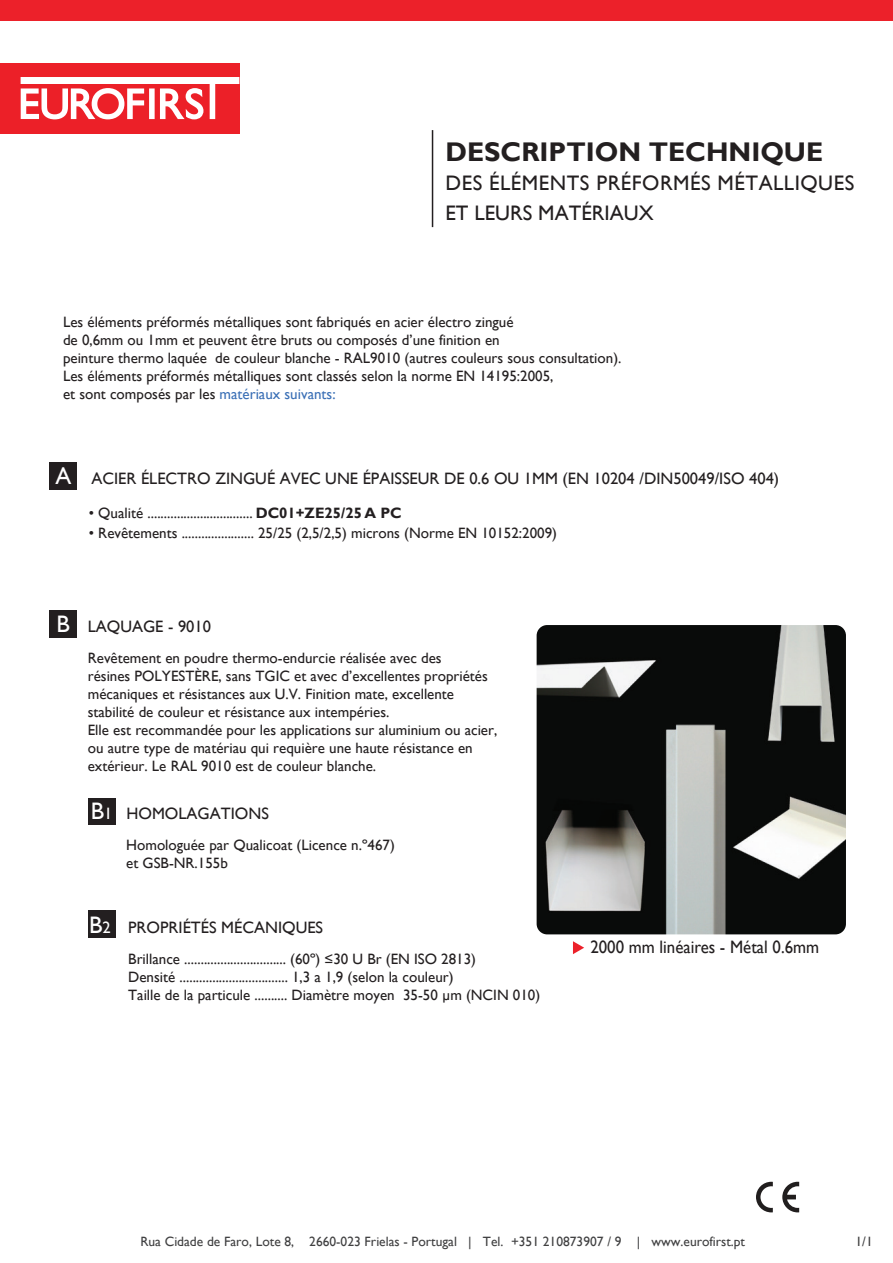
<style>
.page{position:relative;width:893px;height:1263px;background:#fff}
.page>*{position:absolute;margin:0;border:0;box-sizing:border-box;transform-origin:0 0}
.t1{font:700 27px "Gill Sans";color:#231f20}
.t2{font:23.85px "Gill Sans";color:#fff}
.t3{font:21px/29.4px "Gill Sans";letter-spacing:.025em;color:#231f20}
.t4{font:18px "Gill Sans";color:#231f20;scale:.94 1}
.t5{font:16.5px "Gill Sans";color:#231f20}
.t6{font:15px/18px "Gill Sans";color:#231f20}
.t7{font:13.5px "Gill Sans";color:#404041}
.t8{font:13.5px "Gill Sans";color:#3e3e3f}
.s1{color:#3b70b6}
.s2{font-size:23.85px;color:#fff}
.s3{font-weight:700}
.s4{font-size:16.5px}
</style>
<div class="page">
<div style="left:88px;top:910px;width:27px;height:28px;background:#231f20"></div>
<hr style="left:432px;top:130px;width:1px;height:97px;background:#231f20">
<div style="left:88px;top:798px;width:27px;height:26px;background:#231f20"></div>
<div style="left:49px;top:610px;width:28px;height:27px;background:#231f20"></div>
<svg style="left:756px;top:1182px;width:17px;height:30px"></svg>
<svg style="left:782px;top:1182px;width:17px;height:30px"></svg>
<div style="left:50px;top:462px;width:27px;height:28px;background:#231f20"></div>
<div style="left:0;top:63px;width:239px;height:71px;background:#ec2028"></div>
<svg style="left:21px;top:77px;width:218px;height:42px"></svg>
<div style="left:0;top:1px;width:893px;height:20px;background:#ec212a"></div>
<img style="left:537px;top:625px;width:309px;height:309px">
<svg style="left:573px;top:941px;width:11px;height:13px"></svg>
<h1 class="t1" style="left:445px;top:136px;width:379px">DESCRIPTION TECHNIQUE</h1>
<h3 class="t3" style="left:445px;top:169px;width:410px">DES ÉLÉMENTS PRÉFORMÉS MÉTALLIQUES<br>ET LEURS MATÉRIAUX</h3>
<p class="t6" style="left:63px;top:313px;width:560px">Les éléments préformés métalliques sont fabriqués en acier électro zingué<br>de 0,6mm ou 1mm et peuvent être bruts ou composés d’une finition en<br>peinture thermo laquée de couleur blanche - RAL9010 (autres couleurs sous consultation).<br>Les éléments préformés métalliques sont classés selon la norme EN 14195:2005,<br>et sont composés par les <span class="s1">matériaux suivants:</span></p>
<p class="t5" style="left:56px;top:469px;width:725px"><span class="s2">A</span> ACIER ÉLECTRO ZINGUÉ AVEC UNE ÉPAISSEUR DE 0.6 OU 1MM (EN 10204 /DIN50049/ISO 404)</p>
<p class="t6" style="left:89px;top:504px;width:315px">• Qualité ................................ <span class="s3">DC01+ZE25/25 A PC</span></p>
<p class="t6" style="left:89px;top:524px;width:470px">• Revêtements ...................... 25/25 (2,5/2,5) microns (Norme EN 10152:2009)</p>
<p class="t5" style="left:57px;top:617px;width:156px"><span class="s2">B</span> LAQUAGE - 9010</p>
<p class="t6" style="left:88px;top:649px;width:411px">Revêtement en poudre thermo-endurcie réalisée avec des<br>résines POLYESTÈRE, sans TGIC et avec d’excellentes propriétés mécaniques et résistances aux U.V. Finition mate, excellente stabilité de couleur et résistance aux intempéries.<br>Elle est recommandée pour les applications sur aluminium ou acier, ou autre type de matériau qui requière une haute résistance en extérieur. Le RAL 9010 est de couleur blanche.</p>
<h2 class="t2" style="left:91px;top:797px;width:23px">B<span class="s4">1</span></h2>
<p class="t5" style="left:126px;top:804px;width:144px">HOMOLAGATIONS</p>
<p class="t6" style="left:126px;top:836px;width:270px">Homologuée par Qualicoat (Licence n.º467) et GSB-NR.155b</p>
<h2 class="t2" style="left:89px;top:911px;width:23px">B<span class="s4">2</span></h2>
<p class="t5" style="left:128px;top:918px;width:196px">PROPRIÉTÉS MÉCANIQUES</p>
<p class="t6" style="left:128px;top:951px;width:414px">Brillance ............................... (60º) ≤30 U Br (EN ISO 2813)<br>Densité ................................. 1,3 a 1,9 (selon la couleur)<br>Taille de la particule .......... Diamètre moyen 35-50 µm (NCIN 010)</p>
<p class="t4" style="left:590px;top:937px;width:245px">2000 mm linéaires - Métal 0.6mm</p>
<p class="t7" style="left:140px;top:1233px;width:606px">Rua Cidade de Faro, Lote 8, 2660-023 Frielas - Portugal | Tel. +351 210873907 / 9 | www.eurofirst.pt</p>
<p class="t8" style="left:855px;top:1233px;width:19px">1/1</p>
</div>
